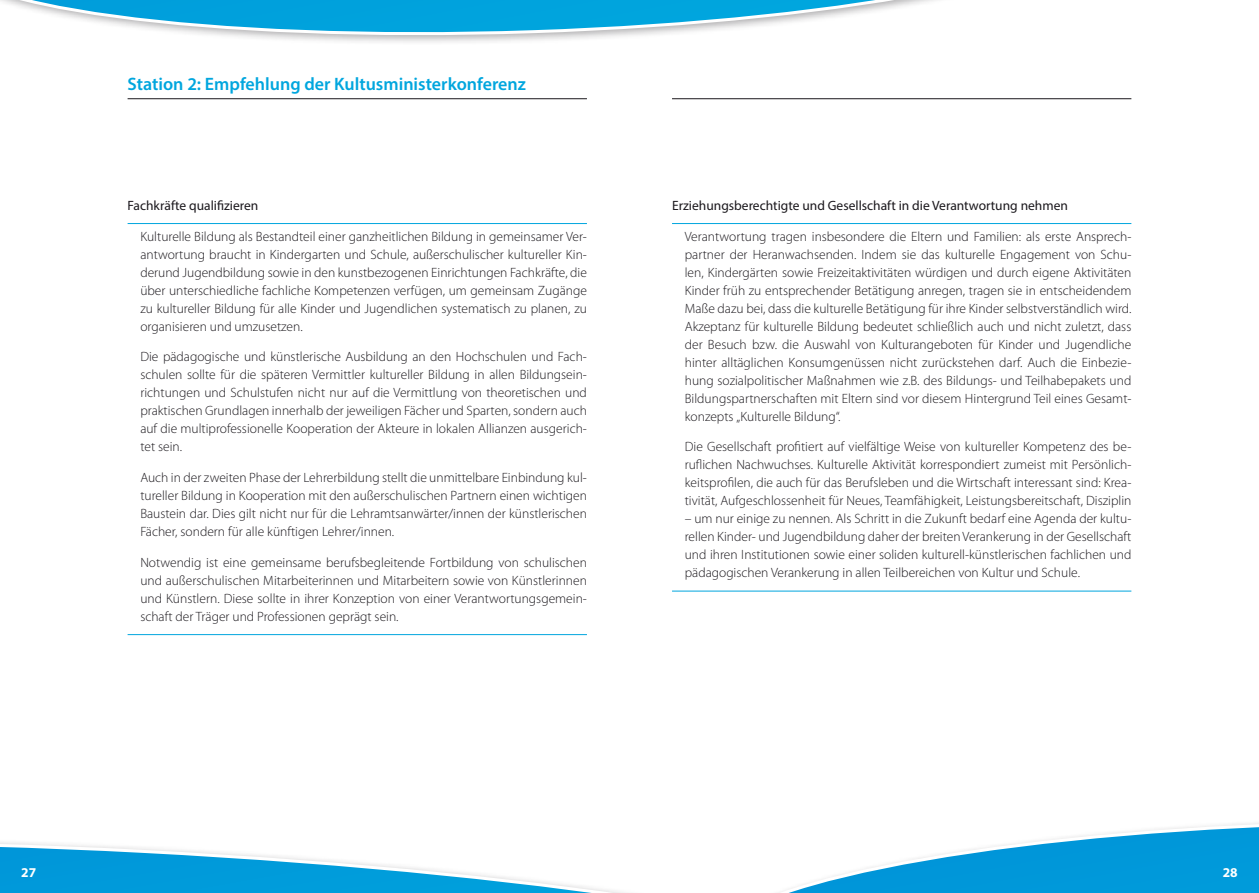
<style>
.page{position:relative;width:1259px;height:893px;background:#fff}
.page>*{position:absolute;margin:0;border:0;box-sizing:border-box;transform-origin:0 0}
.t1{font:600 18px "Myriad Pro";color:#00a6de}
.t2{font:300 13.5px/18px "Myriad Pro";color:#1a171c;text-align:justify}
.t3{font:13.5px "Myriad Pro";color:#1a171c}
.t4{font:700 13.5px "Myriad Pro";color:#fff}
</style>
<div class="page">
<hr style="left:128px;top:223px;width:459px;height:1px;background:#00a6de">
<hr style="left:128px;top:634px;width:459px;height:1px;background:#00a6de">
<hr style="left:672px;top:223px;width:459px;height:1px;background:#00a6de">
<hr style="left:672px;top:591px;width:459px;height:1px;background:#00a6de">
<hr style="left:128px;top:98px;width:459px;height:1px;background:#1a171c">
<hr style="left:672px;top:98px;width:459px;height:1px;background:#1a171c">
<svg style="left:0;top:0;width:936px;height:42px"></svg>
<svg style="left:917px;top:823px;width:342px;height:70px"></svg>
<svg style="left:0;top:842px;width:907px;height:51px"></svg>
<h1 class="t1" style="left:128px;top:73px;width:400px">Station 2: Empfehlung der Kultusministerkonferenz</h1>
<p class="t3" style="left:128px;top:197px;width:132px">Fachkräfte qualifizieren</p>
<p class="t2" style="left:140px;top:227px;width:448px">Kulturelle Bildung als Bestandteil einer ganzheitlichen Bildung in gemeinsamer Ver&shy;antwortung braucht in Kindergarten und Schule, außerschulischer kultureller Kin&shy;derund Jugendbildung sowie in den kunstbezogenen Einrichtungen Fachkräfte, die über unterschiedliche fachliche Kompetenzen verfügen, um gemeinsam Zugänge zu kultureller Bildung für alle Kinder und Jugendlichen systematisch zu planen, zu organisieren und umzusetzen.</p>
<p class="t2" style="left:140px;top:348px;width:448px">Die pädagogische und künstlerische Ausbildung an den Hochschulen und Fach&shy;schulen sollte für die späteren Vermittler kultureller Bildung in allen Bildungsein&shy;richtungen und Schulstufen nicht nur auf die Vermittlung von theoretischen und praktischen Grundlagen innerhalb der jeweiligen Fächer und Sparten, sondern auch auf die multiprofessionelle Kooperation der Akteure in lokalen Allianzen ausgerich&shy;tet sein.</p>
<p class="t2" style="left:140px;top:469px;width:448px">Auch in der zweiten Phase der Lehrerbildung stellt die unmittelbare Einbindung kul&shy;tureller Bildung in Kooperation mit den außerschulischen Partnern einen wichtigen Baustein dar. Dies gilt nicht nur für die Lehramtsanwärter/innen der künstlerischen Fächer, sondern für alle künftigen Lehrer/innen.</p>
<p class="t2" style="left:140px;top:553px;width:448px">Notwendig ist eine gemeinsame berufsbegleitende Fortbildung von schulischen und außerschulischen Mitarbeiterinnen und Mitarbeitern sowie von Künstlerinnen und Künstlern. Diese sollte in ihrer Konzeption von einer Verantwortungsgemein&shy;schaft der Träger und Professionen geprägt sein.</p>
<p class="t3" style="left:672px;top:197px;width:397px">Erziehungsberechtigte und Gesellschaft in die Verantwortung nehmen</p>
<p class="t2" style="left:685px;top:227px;width:448px">Verantwortung tragen insbesondere die Eltern und Familien: als erste Ansprech&shy;partner der Heranwachsenden. Indem sie das kulturelle Engagement von Schu&shy;len, Kindergärten sowie Freizeitaktivitäten würdigen und durch eigene Aktivitäten Kinder früh zu entsprechender Betätigung anregen, tragen sie in entscheidendem Maße dazu bei, dass die kulturelle Betätigung für ihre Kinder selbstverständlich wird.<br>Akzeptanz für kulturelle Bildung bedeutet schließlich auch und nicht zuletzt, dass der Besuch bzw. die Auswahl von Kulturangeboten für Kinder und Jugendliche hinter alltäglichen Konsumgenüssen nicht zurückstehen darf. Auch die Einbezie&shy;hung sozialpolitischer Maßnahmen wie z.B. des Bildungs- und Teilhabepakets und Bildungspartnerschaften mit Eltern sind vor diesem Hintergrund Teil eines Gesamt&shy;konzepts „Kulturelle Bildung“.</p>
<p class="t2" style="left:685px;top:438px;width:448px">Die Gesellschaft profitiert auf vielfältige Weise von kultureller Kompetenz des be&shy;ruflichen Nachwuchses. Kulturelle Aktivität korrespondiert zumeist mit Persönlich&shy;keitsprofilen, die auch für das Berufsleben und die Wirtschaft interessant sind: Krea&shy;tivität, Aufgeschlossenheit für Neues, Teamfähigkeit, Leistungsbereitschaft, Disziplin</p>
<p class="t2" style="left:685px;top:510px;width:448px">– um nur einige zu nennen. Als Schritt in die Zukunft bedarf eine Agenda der kultu&shy;rellen Kinder- und Jugendbildung daher der breiten Verankerung in der Gesellschaft und ihren Institutionen sowie einer soliden kulturell-künstlerischen fachlichen und pädagogischen Verankerung in allen Teilbereichen von Kultur und Schule.</p>
<p class="t4" style="left:21px;top:864px;width:16px">27</p>
<p class="t4" style="left:1222px;top:864px;width:16px">28</p>
</div>
